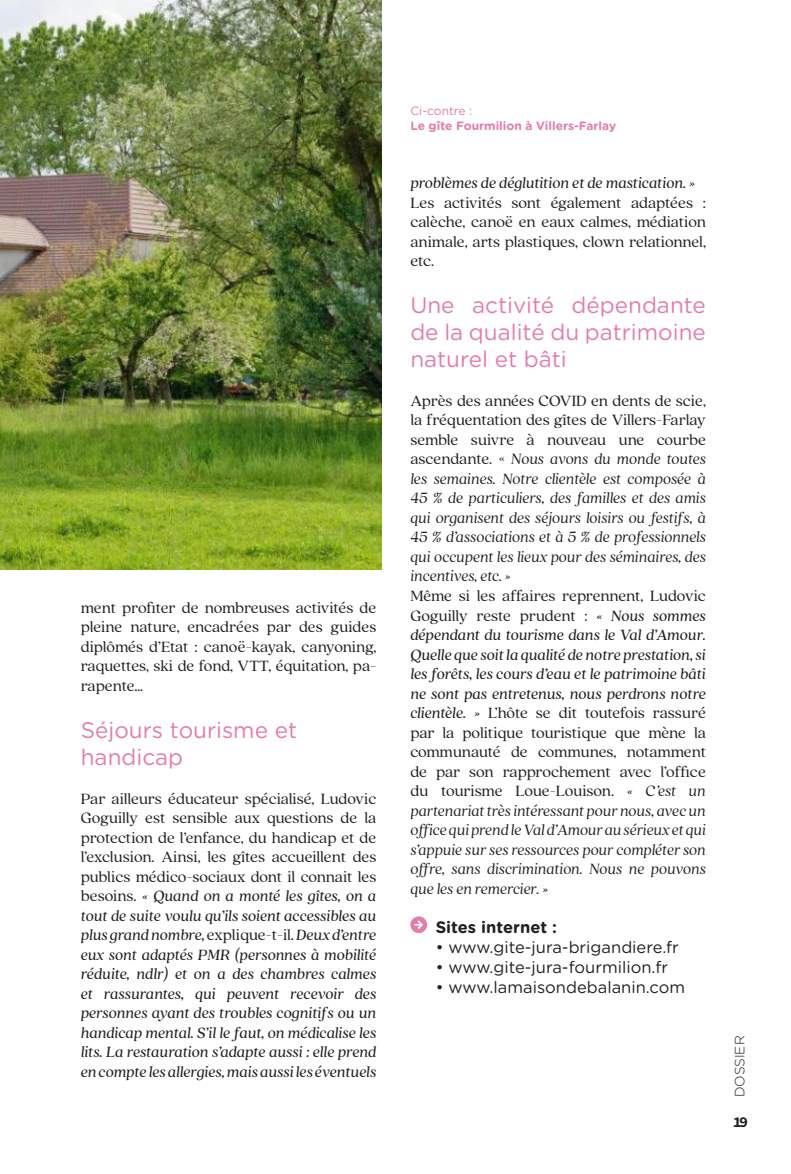
<style>
.page{position:relative;width:791px;height:1174px;background:#fff}
.page>*{position:absolute;margin:0;border:0;box-sizing:border-box;transform-origin:0 0}
.Title_H3{font:22.5px/27px "Gotham Rounded";color:#e37dab;text-align:justify}
.paragraphe_serif{font:16.5px/19.5px "Quincy CF";letter-spacing:-.005em;color:#231f20;text-align:justify}
.paragraphe_serif-2{font:italic 16.5px/19.5px "Quincy CF Text";letter-spacing:-.005em;color:#231f20;text-align:justify}
.paragraphe_serif-3{font:italic 16.5px/19.5px "Quincy CF";color:#231f20;text-align:justify}
.paragraphe-sansserif{font:16.5px "Gotham Rounded";color:#231f20}
.paragraphe-sansserif-2{font:700 16.5px "Gotham Rounded";color:#231f20}
.t1{font:700 15px "Source Code Pro";color:#231f20}
.t2{font:300 13.5px "Gotham Rounded";color:#231f20}
.legende_photo{font:700 12px "Gotham Rounded";color:#e37dab}
.legende_photo-2{font:12px "Gotham Rounded";color:#e37dab}
.s1{font-family:"Quincy CF";font-style:normal}
.s2{font-style:normal}
.s3{font-family:"Quincy CF Text";font-style:italic}
.s4{font-style:italic}
</style>
<div class="page">
<svg style="left:410px;top:916px;width:17px;height:17px"></svg>
<img style="left:0;top:0;width:382px;height:570px">
<p class="paragraphe_serif" style="left:81px;top:597px;width:297px">ment profiter de nombreuses activités de pleine nature, encadrées par des guides diplômés d’Etat : canoë-kayak, canyoning, raquettes, ski de fond, VTT, équitation, pa&shy;rapente…</p>
<p class="Title_H3" style="left:81px;top:715px;width:218px">Séjours tourisme et</p>
<p class="Title_H3" style="left:81px;top:742px;width:104px">handicap</p>
<p class="paragraphe_serif-2" style="left:81px;top:787px;width:297px"><span class="s1">Par ailleurs éducateur spécialisé, Ludovic Goguilly est sensible aux questions de la protection de l’enfance, du handicap et de l’exclusion. Ainsi, les gîtes accueillent des publics médico-sociaux dont il connait les besoins.</span> « Quand on a monté les gîtes, on a tout de suite voulu qu’ils soient accessibles au plus grand nombre, <span class="s1">explique-t-il</span>. Deux d’entre eux sont adaptés PMR (personnes à mobilité réduite, ndlr) et on a des chambres calmes et rassurantes, qui peuvent recevoir des personnes ayant des troubles cognitifs ou un handicap mental. S’il le faut, on médicalise les lits. La restauration s’adapte aussi : elle prend en compte les allergies, mais aussi les éventuels</p>
<p class="legende_photo-2" style="left:410px;top:103px;width:63px">Ci-contre :</p>
<p class="legende_photo" style="left:410px;top:117px;width:207px">Le gîte Fourmilion à Villers-Farlay</p>
<p class="paragraphe_serif-2" style="left:410px;top:173px;width:287px">problèmes de déglutition et de mastication. »</p>
<p class="paragraphe_serif" style="left:410px;top:192px;width:297px">Les activités sont également adaptées : calèche, canoë en eaux calmes, médiation animale, arts plastiques, clown relationnel, etc.</p>
<p class="Title_H3" style="left:410px;top:290px;width:297px">Une activité dépendante de la qualité du patrimoine naturel et bâti</p>
<p class="paragraphe_serif-3" style="left:410px;top:390px;width:297px"><span class="s2">Après des années COVID en dents de scie, la fréquentation des gîtes de Villers-Farlay semble suivre à nouveau une courbe ascendante. «</span> Nous avons du monde toutes les semaines. Notre clientèle est composée à 45 % de particuliers, des familles et des amis qui organisent des séjours loisirs ou festifs, à 45 % d’associations et à 5 % de professionnels qui occupent les lieux pour des séminaires, des incentives, etc. »</p>
<p class="paragraphe_serif" style="left:410px;top:585px;width:297px">Même si les affaires reprennent, Ludovic Goguilly reste prudent : <span class="s3">« Nous sommes dépendant du tourisme dans le Val d’Amour.<br>Quelle que soit la qualité de notre prestation, si les forêts, les cours d’eau et le patrimoine bâti ne sont pas entretenus, nous perdrons notre clientèle. »</span> L’hôte se dit toutefois rassuré par la politique touristique que mène la communauté de communes, notamment de par son rapprochement avec l’office du tourisme Loue-Louison. <span class="s4">« C’est un partenariat très intéressant pour nous, avec un office qui prend le Val d’Amour au sérieux et qui s’appuie sur ses ressources pour compléter son offre, sans discrimination. Nous ne pouvons que les en remercier. »</span></p>
<p class="paragraphe-sansserif-2" style="left:436px;top:915px;width:123px">Sites internet :</p>
<p class="paragraphe-sansserif" style="left:436px;top:935px;width:245px">• www.gite-jura-brigandiere.fr</p>
<p class="paragraphe-sansserif" style="left:436px;top:955px;width:234px">• www.gite-jura-fourmilion.fr</p>
<p class="paragraphe-sansserif" style="left:436px;top:975px;width:251px">• www.lamaisondebalanin.com</p>
<p class="t2" style="left:730px;top:1097px;width:63px;rotate:-90deg">DOSSIER</p>
<p class="t1" style="left:733px;top:1111px;width:17px">19</p>
</div>
